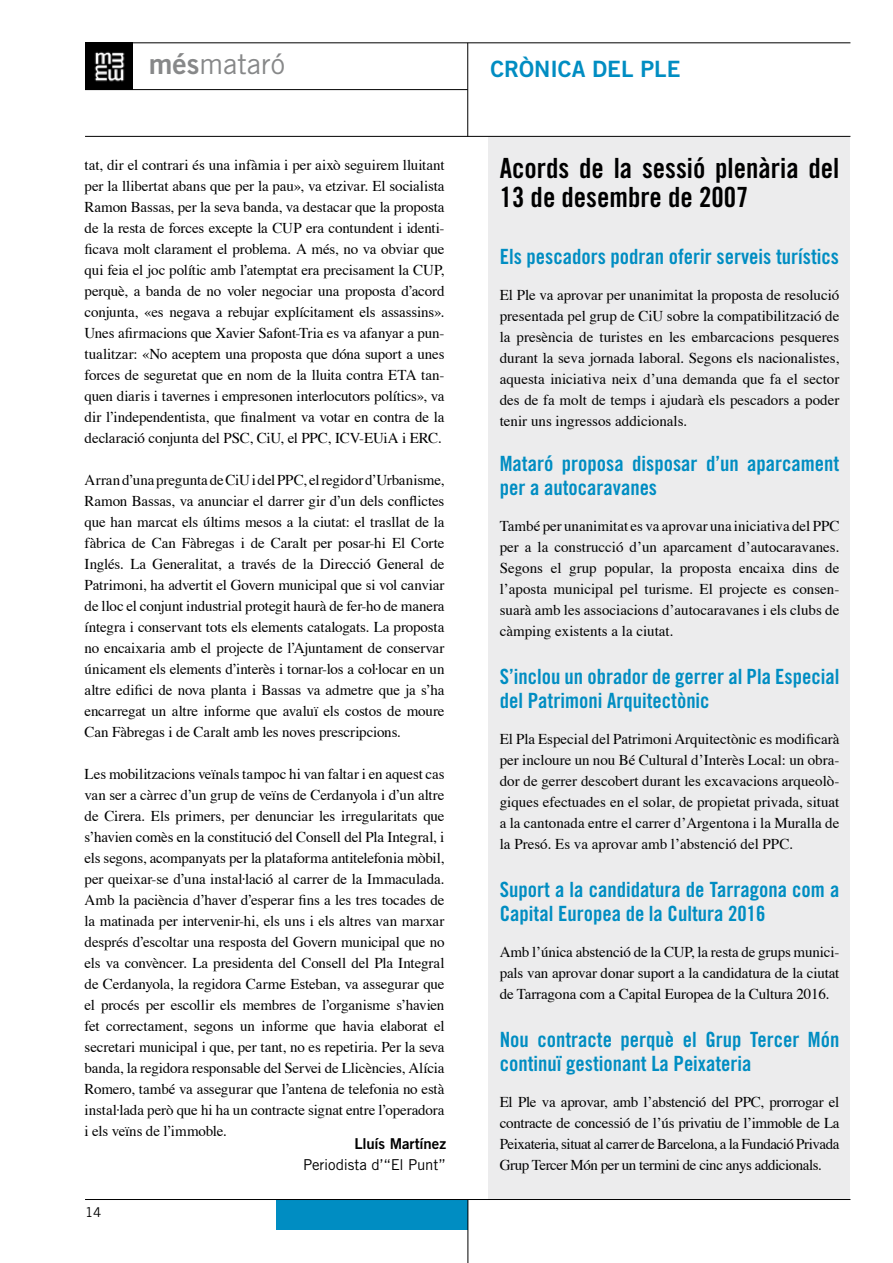
<style>
.page{position:relative;width:893px;height:1263px;background:#fff}
.page>*{position:absolute;margin:0;border:0;box-sizing:border-box;transform-origin:0 0}
.t1{font:28.5px "Trade Gothic";color:#878889}
.t2{font:27.75px/28.5px "Trade Gothic Bold Cond Twenty";color:#000}
.t3{font:22.5px "Trade Gothic Bold Two";color:#008dc2}
.t4{font:21px/24px "Trade Gothic Bold Cond Twenty";color:#008dc2}
.t5{font:15px/21px "Times";letter-spacing:-.005em;color:#000;text-align:justify}
.t6{font:15px "Trade Gothic";letter-spacing:-.01em;color:#000}
.t7{font:15px "Trade Gothic Bold Two";letter-spacing:-.015em;color:#000}
.t8{font:13.5px "Trade Gothic";color:#000}
.s1{font-family:"Trade Gothic Bold Two"}
</style>
<div class="page">
<hr style="left:85px;top:43px;width:765px;height:1px;background:#000">
<hr style="left:85px;top:136px;width:765px;height:1px;background:#000">
<hr style="left:467px;top:43px;width:1px;height:93px;background:#000">
<hr style="left:85px;top:89px;width:383px;height:1px;background:#000">
<img style="left:85px;top:44px;width:47px;height:45px">
<div style="left:276px;top:1199px;width:192px;height:30px;background:#008dc2"></div>
<hr style="left:468px;top:1199px;width:1px;height:64px;background:#000">
<hr style="left:85px;top:1199px;width:765px;height:1px;background:#000">
<div style="left:489px;top:137px;width:361px;height:1061px;background:#ececed"></div>
<h1 class="t1" style="left:149px;top:47px;width:138px"><span class="s1">més</span>mataró</h1>
<p class="t5" style="left:85px;top:153px;width:361px">tat, dir el contrari és una infàmia i per això seguirem lluitant per la llibertat abans que per la pau», va etzivar. El socialista Ramon Bassas, per la seva banda, va destacar que la proposta de la resta de forces excepte la CUP era contundent i identi&shy;ficava molt clarament el problema. A més, no va obviar que qui feia el joc polític amb l’atemptat era precisament la CUP, perquè, a banda de no voler negociar una proposta d’acord conjunta, «es negava a rebujar explícitament els assassins».<br>Unes afirmacions que Xavier Safont-Tria es va afanyar a pun&shy;tualitzar: «No aceptem una proposta que dóna suport a unes forces de seguretat que en nom de la lluita contra ETA tan&shy;quen diaris i tavernes i empresonen interlocutors polítics», va dir l’independentista, que finalment va votar en contra de la declaració conjunta del PSC, CiU, el PPC, ICV-EUiA i ERC.</p>
<p class="t5" style="left:85px;top:468px;width:361px">Arran d’una pregunta de CiU i del PPC, el regidor d’Urbanisme, Ramon Bassas, va anunciar el darrer gir d’un dels conflictes que han marcat els últims mesos a la ciutat: el trasllat de la fàbrica de Can Fàbregas i de Caralt per posar-hi El Corte Inglés. La Generalitat, a través de la Direcció General de Patrimoni, ha advertit el Govern municipal que si vol canviar de lloc el conjunt industrial protegit haurà de fer-ho de manera íntegra i conservant tots els elements catalogats. La proposta no encaixaria amb el projecte de l’Ajuntament de conservar únicament els elements d’interès i tornar-los a col·locar en un altre edifici de nova planta i Bassas va admetre que ja s’ha encarregat un altre informe que avaluï els costos de moure Can Fàbregas i de Caralt amb les noves prescripcions.</p>
<p class="t5" style="left:85px;top:762px;width:361px">Les mobilitzacions veïnals tampoc hi van faltar i en aquest cas van ser a càrrec d’un grup de veïns de Cerdanyola i d’un altre de Cirera. Els primers, per denunciar les irregularitats que s’havien comès en la constitució del Consell del Pla Integral, i els segons, acompanyats per la plataforma antitelefonia mòbil, per queixar-se d’una instal·lació al carrer de la Immaculada.<br>Amb la paciència d’haver d’esperar fins a les tres tocades de la matinada per intervenir-hi, els uns i els altres van marxar després d’escoltar una resposta del Govern municipal que no els va convèncer. La presidenta del Consell del Pla Integral de Cerdanyola, la regidora Carme Esteban, va assegurar que el procés per escollir els membres de l’organisme s’havien fet correctament, segons un informe que havia elaborat el secretari municipal i que, per tant, no es repetiria. Per la seva banda, la regidora responsable del Servei de Llicències, Alícia Romero, també va assegurar que l’antena de telefonia no està instal·lada però que hi ha un contracte signat entre l’operadora i els veïns de l’immoble.</p>
<p class="t7" style="left:354px;top:1135px;width:93px">Lluís Martínez</p>
<p class="t6" style="left:303px;top:1156px;width:145px">Periodista d’“El Punt”</p>
<p class="t8" style="left:85px;top:1204px;width:18px">14</p>
<h3 class="t3" style="left:490px;top:55px;width:191px">CRÒNICA DEL PLE</h3>
<h2 class="t2" style="left:500px;top:154px;width:341px">Acords de la sessió plenària del<br>13 de desembre de 2007</h2>
<h3 class="t4" style="left:500px;top:244px;width:341px">Els pescadors podran oferir serveis turístics</h3>
<p class="t5" style="left:500px;top:283px;width:341px">El Ple va aprovar per unanimitat la proposta de resolució presentada pel grup de CiU sobre la compatibilització de la presència de turistes en les embarcacions pesqueres durant la seva jornada laboral. Segons els nacionalistes, aquesta iniciativa neix d’una demanda que fa el sector des de fa molt de temps i ajudarà els pescadors a poder tenir uns ingressos addicionals.</p>
<h3 class="t4" style="left:500px;top:451px;width:341px">Mataró proposa disposar d’un aparcament per a autocaravanes</h3>
<p class="t5" style="left:500px;top:514px;width:341px">També per unanimitat es va aprovar una iniciativa del PPC per a la construcció d’un aparcament d’autocaravanes.<br>Segons el grup popular, la proposta encaixa dins de l’aposta municipal pel turisme. El projecte es consen&shy;suarà amb les associacions d’autocaravanes i els clubs de càmping existents a la ciutat.</p>
<h3 class="t4" style="left:500px;top:664px;width:341px">S’inclou un obrador de gerrer al Pla Especial del Patrimoni Arquitectònic</h3>
<p class="t5" style="left:500px;top:727px;width:341px">El Pla Especial del Patrimoni Arquitectònic es modificarà per incloure un nou Bé Cultural d’Interès Local: un obra&shy;dor de gerrer descobert durant les excavacions arqueolò&shy;giques efectuades en el solar, de propietat privada, situat a la cantonada entre el carrer d’Argentona i la Muralla de la Presó. Es va aprovar amb l’abstenció del PPC.</p>
<h3 class="t4" style="left:500px;top:877px;width:341px">Suport a la candidatura de Tarragona com a<br>Capital Europea de la Cultura 2016</h3>
<p class="t5" style="left:500px;top:940px;width:341px">Amb l’única abstenció de la CUP, la resta de grups munici&shy;pals van aprovar donar suport a la candidatura de la ciutat de Tarragona com a Capital Europea de la Cultura 2016.</p>
<h3 class="t4" style="left:500px;top:1027px;width:341px">Nou contracte perquè el Grup Tercer Món continuï gestionant La Peixateria</h3>
<p class="t5" style="left:500px;top:1090px;width:341px">El Ple va aprovar, amb l’abstenció del PPC, prorrogar el contracte de concessió de l’ús privatiu de l’immoble de La Peixateria, situat al carrer de Barcelona, a la Fundació Privada Grup Tercer Món per un termini de cinc anys addicionals.</p>
</div>
